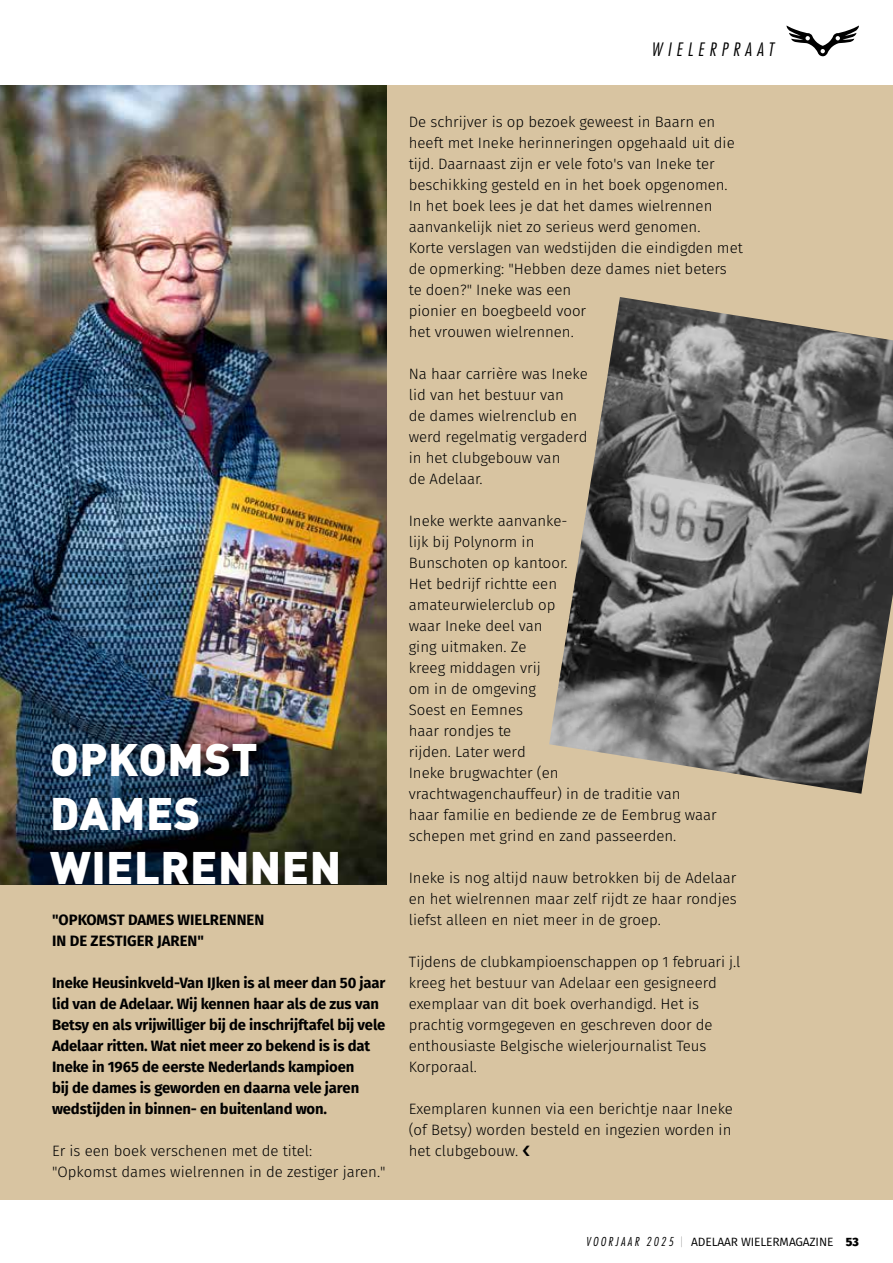
<style>
.page{position:relative;width:893px;height:1263px;background:#fff}
.page>*{position:absolute;margin:0;border:0;box-sizing:border-box;transform-origin:0 0}
.t1{font:900 45px/54.2px "DIN Pro";letter-spacing:.01em;color:#fff}
.t2{font:italic 300 condensed 18px "Futura Std";letter-spacing:.29em;color:#000}
.t3{font:300 15px/21px "Fira Sans";color:#000}
.t4{font:700 15px/21px "Fira Sans";letter-spacing:-.01em;color:#000}
.t5{font:12px "Fira Sans";letter-spacing:-.01em;color:#000}
.s1{font-family:"Futura Std";font-weight:300;font-style:italic;font-stretch:condensed}
.s2{font-family:"Fira Sans Hair"}
.s3{font-weight:800}
</style>
<div class="page">
<div style="left:0;top:85px;width:893px;height:1114px;background:#d8c4a1"></div>
<img style="left:0;top:85px;width:387px;height:799px">
<img style="left:549px;top:297px;width:344px;height:497px">
<svg style="left:786px;top:26px;width:73px;height:31px"></svg>
<p class="t2" style="left:651px;top:39px;width:124px">WIELERPRAAT</p>
<h1 class="t1" style="left:50px;top:731px;width:293px">OPKOMST<br>DAMES<br>WIELRENNEN</h1>
<p class="t4" style="left:52px;top:909px;width:214px">"OPKOMST DAMES WIELRENNEN<br>IN DE ZESTIGER JAREN"</p>
<p class="t4" style="left:52px;top:972px;width:335px">Ineke Heusinkveld-Van IJken is al meer dan 50 jaar lid van de Adelaar. Wij kennen haar als de zus van Betsy en als vrijwilliger bij de inschrijftafel bij vele Adelaar ritten. Wat niet meer zo bekend is is dat Ineke in 1965 de eerste Nederlands kampioen<br>bij de dames is geworden en daarna vele jaren wedstijden in binnen- en buitenland won.</p>
<p class="t3" style="left:52px;top:1140px;width:335px">Er is een boek verschenen met de titel:<br>"Opkomst dames wielrennen in de zestiger jaren."</p>
<p class="t3" style="left:409px;top:111px;width:336px">De schrijver is op bezoek geweest in Baarn en heeft met Ineke herinneringen opgehaald uit die tijd. Daarnaast zijn er vele foto's van Ineke ter beschikking gesteld en in het boek opgenomen.<br>In het boek lees je dat het dames wielrennen aanvankelijk niet zo serieus werd genomen.<br>Korte verslagen van wedstijden die eindigden met de opmerking: "Hebben deze dames niet beters te doen?" Ineke was een<br>pionier en boegbeeld voor<br>het vrouwen wielrennen.</p>
<p class="t3" style="left:409px;top:363px;width:180px">Na haar carrière was Ineke lid van het bestuur van<br>de dames wielrenclub en werd regelmatig vergaderd in het clubgebouw van<br>de Adelaar.</p>
<p class="t3" style="left:409px;top:510px;width:310px">Ineke werkte aanvanke-<br>lijk bij Polynorm in<br>Bunschoten op kantoor.<br>Het bedrijf richtte een<br>amateurwielerclub op<br>waar Ineke deel van<br>ging uitmaken. Ze<br>kreeg middagen vrij<br>om in de omgeving<br>Soest en Eemnes<br>haar rondjes te<br>rijden. Later werd<br>Ineke brugwachter (en<br>vrachtwagenchauffeur) in de traditie van<br>haar familie en bediende ze de Eembrug waar schepen met grind en zand passeerden.</p>
<p class="t3" style="left:409px;top:867px;width:330px;text-align:justify">Ineke is nog altijd nauw betrokken bij de Adelaar en het wielrennen maar zelf rijdt ze haar rondjes liefst alleen en niet meer in de groep.</p>
<p class="t3" style="left:409px;top:951px;width:333px">Tijdens de clubkampioenschappen op 1 februari j.l kreeg het bestuur van Adelaar een gesigneerd exemplaar van dit boek overhandigd. Het is prachtig vormgegeven en geschreven door de enthousiaste Belgische wielerjournalist Teus Korporaal.</p>
<p class="t3" style="left:409px;top:1098px;width:326px;text-align:justify">Exemplaren kunnen via een berichtje naar Ineke (of Betsy) worden besteld en ingezien worden in het clubgebouw.</p>
<p class="t5" style="left:586px;top:1234px;width:275px"><span class="s1">VO O RJA A R 2 02 5</span> <span class="s2">|</span> ADELAAR WIELERMAGAZINE <span class="s3">53</span></p>
</div>
